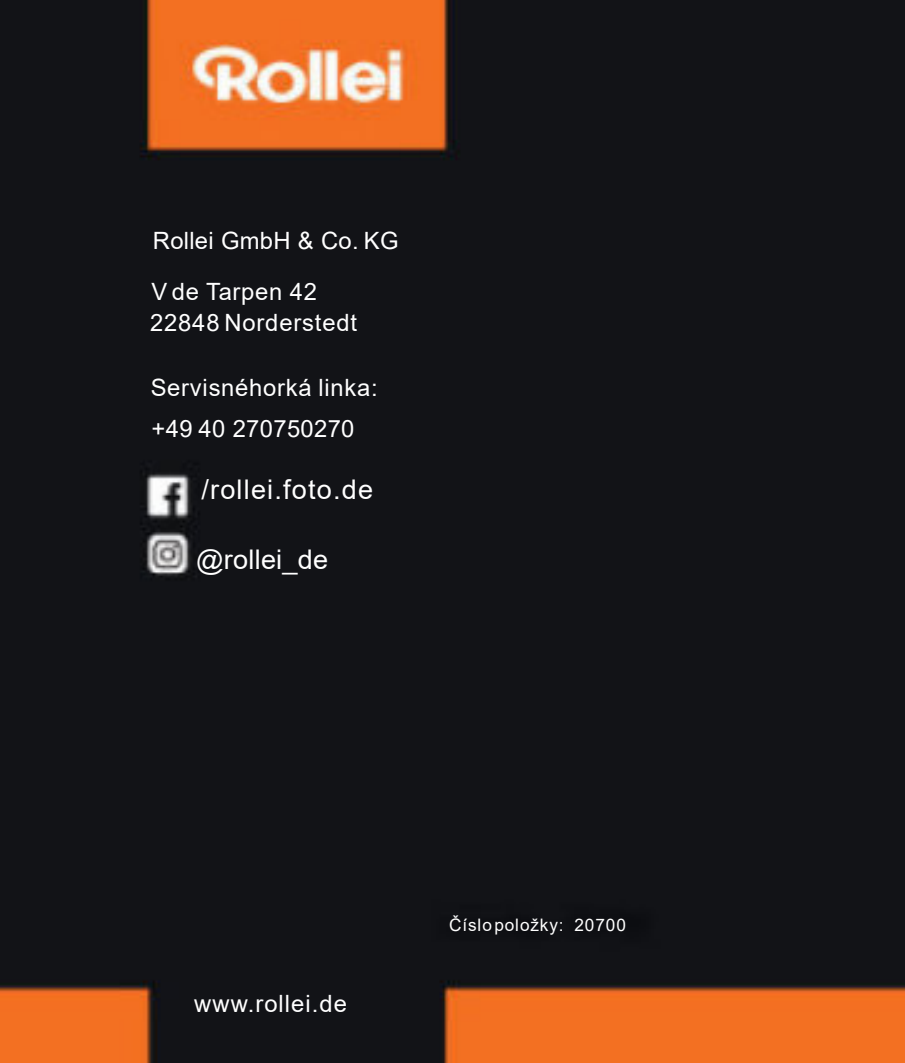
<style>
.page{position:relative;width:905px;height:1063px;background:#fff}
.page>*{position:absolute;margin:0;border:0;box-sizing:border-box;transform-origin:0 0}
.t1{font:27px "Arial";letter-spacing:.045em;color:#fff}
.t2{font:27px "Arial";letter-spacing:.01em;color:#fff}
.t3{font:23.75px "Arial";letter-spacing:.03em;color:#fff}
.t4{font:23.75px "Arial";letter-spacing:.01em;color:#fff}
.t5{font:17.25px "Arial";letter-spacing:.05em;color:#fff}
</style>
<div class="page">
<img style="left:0;top:0;width:905px;height:1062px">
<p class="t4" style="left:153px;top:232px;width:247px">Rollei GmbH &amp; Co. KG</p>
<p class="t3" style="left:151px;top:283px;width:167px">V de Tarpen 42</p>
<p class="t3" style="left:150px;top:314px;width:209px">22848 Norderstedt</p>
<p class="t3" style="left:151px;top:378px;width:229px">Servisnéhorká linka:</p>
<p class="t3" style="left:152px;top:419px;width:204px">+49 40 270750270</p>
<p class="t1" style="left:201px;top:479px;width:173px">/rollei.foto.de</p>
<p class="t2" style="left:196px;top:549px;width:133px">@rollei_de</p>
<p class="t3" style="left:194px;top:994px;width:154px">www.rollei.de</p>
<p class="t5" style="left:449px;top:918px;width:178px">Číslopoložky: 20700</p>
</div>
